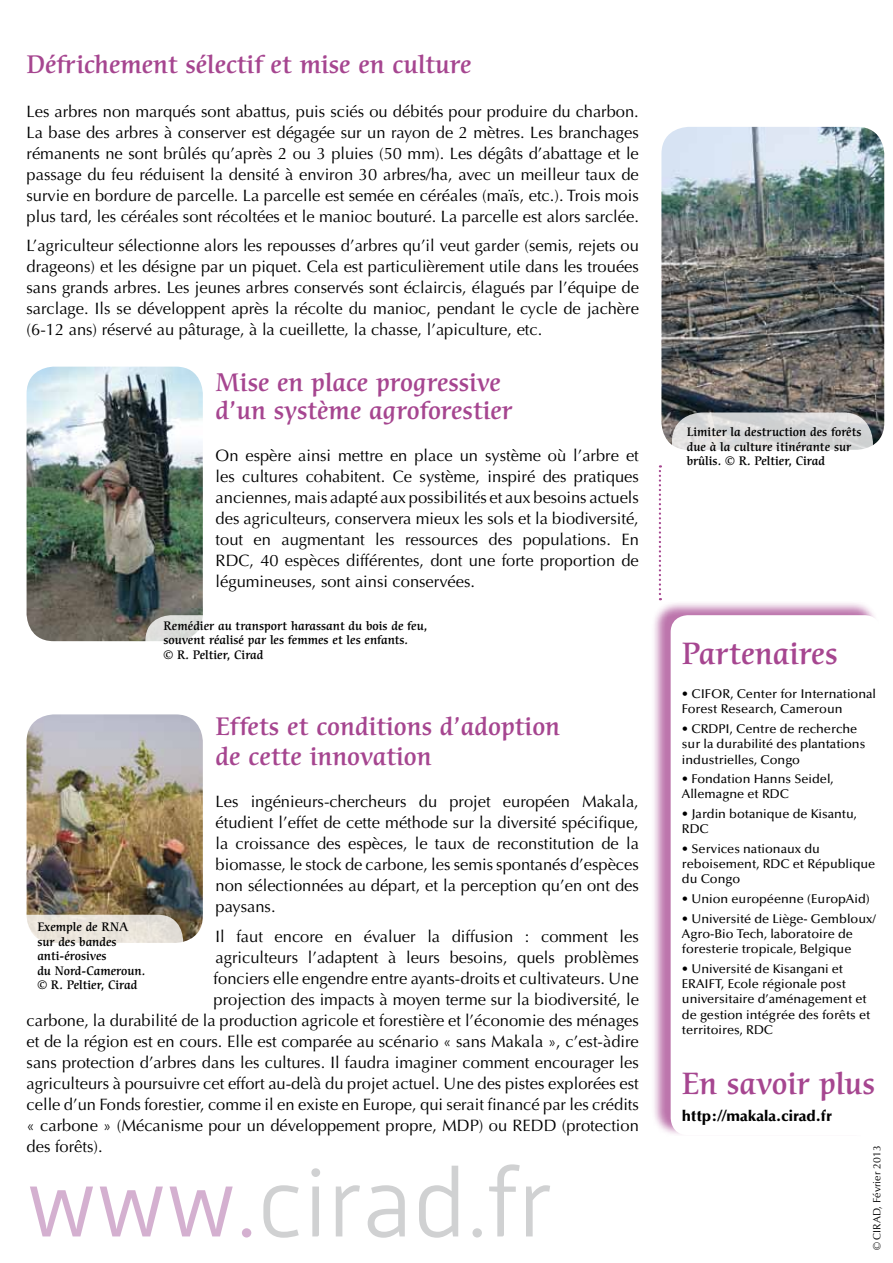
<style>
.page{position:relative;width:893px;height:1263px;background:#fff}
.page>*{position:absolute;margin:0;border:0;box-sizing:border-box;transform-origin:0 0}
.t1{font:300 97.5px "Alwyn New";color:#d0d1d2}
.t2{font:500 30px "Cerigo";color:#a64690}
.t3{font:500 24.75px/27.8px "Cerigo";color:#a64690}
.t4{font:16.5px/21px "Optima";color:#000;text-align:justify}
.t5{font:900 15.3px "Optima";color:#000}
.t6{font:500 12.75px/15.3px "Optima";color:#000}
.t7{font:500 12px/14.4px "Cerigo";color:#000}
.t8{font:10.5px "Optima";color:#000}
.s1{color:#d4b0d0}
</style>
<div class="page">
<img style="left:661px;top:127px;width:223px;height:318px">
<img style="left:27px;top:714px;width:176px;height:228px">
<div style="left:652px;top:600px;width:227px;height:536px;background:#a64690;opacity:.75"></div>
<div style="left:671px;top:615px;width:210px;height:520px;background:#fff;border-radius:17px"></div>
<svg style="left:659px;top:465px;width:2px;height:135px"></svg>
<svg style="left:26px;top:915px;width:157px;height:28px;background:#e5e0d7"></svg>
<svg style="left:672px;top:412px;width:201px;height:62px"></svg>
<img style="left:27px;top:367px;width:176px;height:274px">
<div style="left:145px;top:615px;width:358px;height:52px;background:#fff;border-radius:26px"></div>
<h3 class="t3" style="left:27px;top:51px;width:446px">Défrichement sélectif et mise en culture</h3>
<p class="t4" style="left:27px;top:101px;width:614px">Les arbres non marqués sont abattus, puis sciés ou débités pour produire du charbon.<br>La base des arbres à conserver est dégagée sur un rayon de 2 mètres. Les branchages rémanents ne sont brûlés qu’après 2 ou 3 pluies (50 mm). Les dégâts d’abattage et le passage du feu réduisent la densité à environ 30 arbres/ha, avec un meilleur taux de survie en bordure de parcelle. La parcelle est semée en céréales (maïs, etc.). Trois mois plus tard, les céréales sont récoltées et le manioc bouturé. La parcelle est alors sarclée.</p>
<p class="t4" style="left:27px;top:236px;width:614px">L’agriculteur sélectionne alors les repousses d’arbres qu’il veut garder (semis, rejets ou drageons) et les désigne par un piquet. Cela est particulièrement utile dans les trouées sans grands arbres. Les jeunes arbres conservés sont éclaircis, élagués par l’équipe de sarclage. Ils se développent après la récolte du manioc, pendant le cycle de jachère (6-12 ans) réservé au pâturage, à la cueillette, la chasse, l’apiculture, etc.</p>
<h3 class="t3" style="left:216px;top:369px;width:298px">Mise en place progressive d’un système agroforestier</h3>
<p class="t4" style="left:216px;top:445px;width:425px">On espère ainsi mettre en place un système où l’arbre et les cultures cohabitent. Ce système, inspiré des pratiques anciennes, mais adapté aux possibilités et aux besoins actuels des agriculteurs, conservera mieux les sols et la biodiversité, tout en augmentant les ressources des populations. En RDC, 40 espèces différentes, dont une forte proportion de légumineuses, sont ainsi conservées.</p>
<p class="t7" style="left:163px;top:619px;width:266px">Remédier au transport harassant du bois de feu, souvent réalisé par les femmes et les enfants.<br>© R. Peltier, Cirad</p>
<h3 class="t3" style="left:216px;top:712px;width:346px;line-height:29.7px">Effets et conditions d’adoption de cette innovation</h3>
<p class="t4" style="left:216px;top:791px;width:425px">Les ingénieurs-chercheurs du projet européen Makala, étudient l’effet de cette méthode sur la diversité spécifique, la croissance des espèces, le taux de reconstitution de la biomasse, le stock de carbone, les semis spontanés d’espèces non sélectionnées au départ, et la perception qu’en ont des paysans.</p>
<p class="t4" style="left:216px;top:926px;width:425px">Il faut encore en évaluer la diffusion : comment les</p>
<p class="t4" style="left:216px;top:947px;width:425px">agriculteurs l’adaptent à leurs besoins, quels problèmes</p>
<p class="t4" style="left:214px;top:968px;width:427px">fonciers elle engendre entre ayants-droits et cultivateurs. Une</p>
<p class="t4" style="left:214px;top:989px;width:427px">projection des impacts à moyen terme sur la biodiversité, le</p>
<p class="t4" style="left:27px;top:1010px;width:614px">carbone, la durabilité de la production agricole et forestière et l’économie des ménages</p>
<p class="t4" style="left:27px;top:1031px;width:614px">et de la région est en cours. Elle est comparée au scénario « sans Makala », c’est-àdire</p>
<p class="t4" style="left:27px;top:1052px;width:614px">sans protection d’arbres dans les cultures. Il faudra imaginer comment encourager les</p>
<p class="t4" style="left:27px;top:1073px;width:614px">agriculteurs à poursuivre cet effort au-delà du projet actuel. Une des pistes explorées est</p>
<p class="t4" style="left:27px;top:1094px;width:614px">celle d’un Fonds forestier, comme il en existe en Europe, qui serait financé par les crédits</p>
<p class="t4" style="left:27px;top:1115px;width:614px">« carbone » (Mécanisme pour un développement propre, MDP) ou REDD (protection</p>
<p class="t4" style="left:27px;top:1136px;width:78px">des forêts).</p>
<p class="t7" style="left:37px;top:920px;width:109px">Exemple de RNA sur des bandes anti-érosives<br>du Nord-Cameroun. © R. Peltier, Cirad</p>
<h1 class="t1" style="left:27px;top:1149px;width:528px"><span class="s1">www.</span>cirad.fr</h1>
<p class="t7" style="left:687px;top:425px;width:176px">Limiter la destruction des forêts due à la culture itinérante sur brûlis. © R. Peltier, Cirad</p>
<h2 class="t2" style="left:682px;top:636px;width:157px">Partenaires</h2>
<p class="t6" style="left:682px;top:686px;width:196px">• CIFOR, Center for International<br>Forest Research, Cameroun</p>
<p class="t6" style="left:682px;top:721px;width:185px">• CRDPI, Centre de recherche sur la durabilité des plantations industrielles, Congo</p>
<p class="t6" style="left:682px;top:771px;width:153px">• Fondation Hanns Seidel,<br>Allemagne et RDC</p>
<p class="t6" style="left:682px;top:806px;width:177px">• Jardin botanique de Kisantu,<br>RDC</p>
<p class="t6" style="left:682px;top:841px;width:195px">• Services nationaux du reboisement, RDC et République du Congo</p>
<p class="t6" style="left:682px;top:891px;width:190px">• Union européenne (EuropAid)</p>
<p class="t6" style="left:682px;top:911px;width:196px">• Université de Liège- Gembloux/<br>Agro-Bio Tech, laboratoire de foresterie tropicale, Belgique</p>
<p class="t6" style="left:682px;top:961px;width:190px">• Université de Kisangani et<br>ERAIFT, Ecole régionale post universitaire d’aménagement et de gestion intégrée des forêts et territoires, RDC</p>
<h2 class="t2" style="left:682px;top:1066px;width:194px">En savoir plus</h2>
<p class="t5" style="left:682px;top:1107px;width:152px">http://makala.cirad.fr</p>
<p class="t8" style="left:871px;top:1250px;width:106px;rotate:-90deg">© CIRAD, Février 2013</p>
</div>
